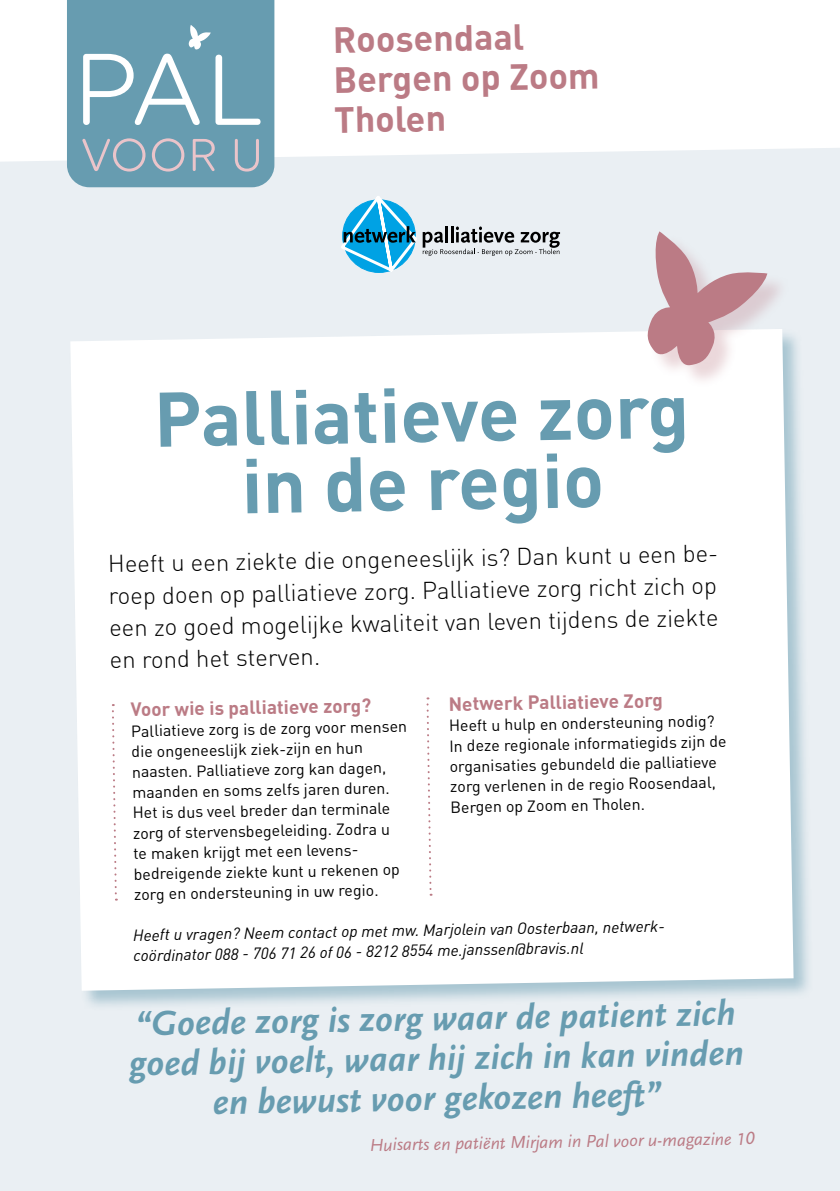
<style>
.page{position:relative;width:840px;height:1191px;background:#fff}
.page>*{position:absolute;margin:0;border:0;box-sizing:border-box;transform-origin:0 0}
.t1{font:700 76px/68px "DINOT";color:#679cb0;text-align:center}
.t2{font:italic 700 36px/40px "Scala Sans LF";color:#679cb0;text-align:center}
.t3{font:700 36px/40px "DINOT";color:#bb7b85}
.t4{font:300 24px/32px "DINOT";color:#000}
.t5{font:700 19px "DINOT";color:#bb7b85}
.t6{font:italic 18px "Scala Sans LF";color:#bb7b85}
.t7{font:16px/20.4px "DINOT";color:#000}
.t8{font:italic 16px/20.4px "DINOT";color:#000}
</style>
<div class="page">
<div style="left:0;top:0;width:839px;height:1191px;background:#eaeff3"></div>
<div style="left:0;top:0;width:839px;height:162px;background:#fff"></div>
<svg style="left:67px;top:0;width:207px;height:187px;background:#7aa6b8"></svg>
<div style="left:69px;top:328px;width:745px;height:683px;background:#679cb0;opacity:.5"></div>
<div style="left:70px;top:329px;width:723px;height:661px;background:#fff"></div>
<div style="left:649px;top:234px;width:139px;height:154px;background:#bb7b85;opacity:.3"></div>
<svg style="left:645px;top:231px;width:121px;height:136px"></svg>
<svg style="left:111px;top:704px;width:7px;height:196px"></svg>
<svg style="left:425px;top:697px;width:7px;height:198px"></svg>
<svg style="left:341px;top:196px;width:218px;height:77px"></svg>
<h2 class="t3" style="left:332px;top:18px;width:267px;rotate:-1deg">Roosendaal<br>Bergen op Zoom<br>Tholen</h2>
<h1 class="t1" style="left:153px;top:382px;width:536px;rotate:-1deg">Palliatieve zorg in de regio</h1>
<h3 class="t4" style="left:108px;top:547px;width:613px;rotate:-1deg">Heeft u een ziekte die ongeneeslijk is? Dan kunt u een be&shy;roep doen op palliatieve zorg. Palliatieve zorg richt zich op een zo goed mogelijke kwaliteit van leven tijdens de ziekte en rond het sterven.</h3>
<p class="t5" style="left:130px;top:696px;width:242px;rotate:-1deg">Voor wie is palliatieve zorg?</p>
<p class="t7" style="left:131px;top:720px;width:277px;rotate:-1deg">Palliatieve zorg is de zorg voor mensen die ongeneeslijk ziek-zijn en hun naasten. Palliatieve zorg kan dagen, maanden en soms zelfs jaren duren.<br>Het is dus veel breder dan terminale zorg of stervensbegeleiding. Zodra u<br>te maken krijgt met een levens&shy;bedreigende ziekte kunt u rekenen op zorg en ondersteuning in uw regio.</p>
<p class="t5" style="left:448px;top:691px;width:216px;rotate:-1deg">Netwerk Palliatieve Zorg</p>
<p class="t7" style="left:448px;top:714px;width:278px;rotate:-1deg">Heeft u hulp en ondersteuning nodig?<br>In deze regionale informatiegids zijn de organisaties gebundeld die palliatieve zorg verlenen in de regio Roosendaal, Bergen op Zoom en Tholen.</p>
<p class="t8" style="left:133px;top:924px;width:534px;rotate:-1deg">Heeft u vragen? Neem contact op met mw. Marjolein van Oosterbaan, netwerk&shy;coördinator 088 - 706 71 26 of 06 - 8212 8554 me.janssen@bravis.nl</p>
<h2 class="t2" style="left:128px;top:1004px;width:616px;rotate:-1deg">“Goede zorg is zorg waar de patient zich goed bij voelt, waar hij zich in kan vinden en bewust voor gekozen heeft”</h2>
<p class="t6" style="left:369px;top:1135px;width:386px;rotate:-1deg">Huisarts en patiënt Mirjam in Pal voor u-magazine 10</p>
</div>
